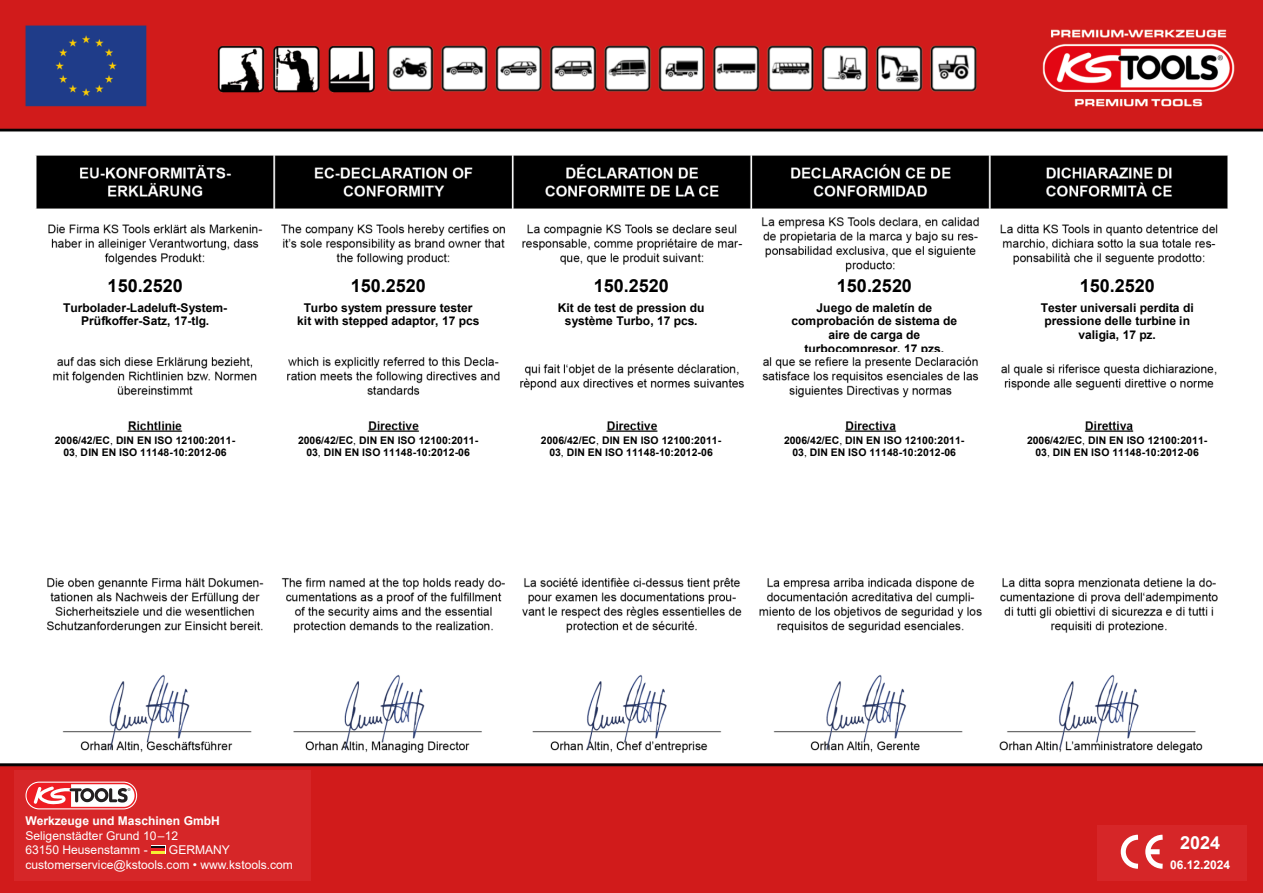
<style>
.page{position:relative;width:1263px;height:893px;background:#fff}
.page>*{position:absolute;margin:0;border:0;box-sizing:border-box;transform-origin:0 0}
.t1{font:700 18px "Arial";letter-spacing:.005em;color:#000}
.t2{font:700 18px "Arial";color:#fff}
.t3{font:12.15px/14.5px "Arial";color:#fff}
.t4{font:700 12.15px "Arial";color:#fff}
.t5{font:700 12px/13.8px "Arial";color:#000;text-align:center}
.t6{font:700 12px "Arial";color:#fff}
.t7{font:700 10.5px/12.3px "Arial";color:#000;text-align:center}
.s1{font-weight:400}
</style>
<div class="page">
<img style="left:0;top:0;width:1263px;height:893px">
<div style="left:14px;top:770px;width:296px;height:111px;background:#d62628"></div>
<svg style="left:26px;top:782px;width:111px;height:27px"></svg>
<svg style="left:27px;top:783px;width:109px;height:25px;background:#d58a8c"></svg>
<div style="left:151px;top:845px;width:15px;height:9px;background:#fff"></div>
<svg style="left:151px;top:846px;width:14px;height:2px"></svg>
<hr style="left:151px;top:848px;width:14px;height:3px;background:#ea2125">
<hr style="left:151px;top:851px;width:14px;height:3px;background:#f5ed33">
<div style="left:1097px;top:826px;width:150px;height:55px;background:#d62628"></div>
<svg style="left:1121px;top:835px;width:41px;height:34px"></svg>
<div style="left:1149px;top:849px;width:10px;height:5px;background:#fff"></div>
<h1 class="t1" style="left:108px;top:273px;width:77px">150.2520</h1>
<p class="t5" style="left:63px;top:301px;width:166px">Turbolader-Ladeluft-System-<br>Prüfkoffer-Satz, 17-tlg.</p>
<p class="t7" style="left:55px;top:434px;width:182px">2006/42/EC<span class="s1">,</span> DIN EN ISO 12100:2011-<br>03<span class="s1">,</span> DIN EN ISO 11148-10:2012-06</p>
<h1 class="t1" style="left:351px;top:273px;width:77px">150.2520</h1>
<p class="t5" style="left:297px;top:301px;width:184px">Turbo system pressure tester kit with stepped adaptor, 17 pcs</p>
<p class="t7" style="left:298px;top:434px;width:182px">2006/42/EC<span class="s1">,</span> DIN EN ISO 12100:2011-<br>03<span class="s1">,</span> DIN EN ISO 11148-10:2012-06</p>
<h1 class="t1" style="left:594px;top:273px;width:77px">150.2520</h1>
<p class="t5" style="left:558px;top:301px;width:148px">Kit de test de pression du système Turbo, 17 pcs.</p>
<p class="t7" style="left:541px;top:434px;width:182px">2006/42/EC<span class="s1">,</span> DIN EN ISO 12100:2011-<br>03<span class="s1">,</span> DIN EN ISO 11148-10:2012-06</p>
<h1 class="t1" style="left:837px;top:273px;width:77px">150.2520</h1>
<p class="t5" style="left:792px;top:301px;width:167px">Juego de maletín de comprobación de sistema de aire de carga de turbocompresor, 17 pzs.</p>
<p class="t7" style="left:784px;top:434px;width:182px">2006/42/EC<span class="s1">,</span> DIN EN ISO 12100:2011-<br>03<span class="s1">,</span> DIN EN ISO 11148-10:2012-06</p>
<h1 class="t1" style="left:1080px;top:273px;width:77px">150.2520</h1>
<p class="t5" style="left:1041px;top:301px;width:154px">Tester universali perdita di pressione delle turbine in valigia, 17 pz.</p>
<p class="t7" style="left:1027px;top:434px;width:182px">2006/42/EC<span class="s1">,</span> DIN EN ISO 12100:2011-<br>03<span class="s1">,</span> DIN EN ISO 11148-10:2012-06</p>
<p class="t4" style="left:26px;top:812px;width:196px">Werkzeuge und Maschinen GmbH</p>
<p class="t3" style="left:26px;top:828px;width:154px">Seligenstädter Grund 10–12<br>63150 Heusenstamm -</p>
<p class="t3" style="left:26px;top:843px;width:269px;text-indent:143px">GERMANY customerservice@kstools.com • www.kstools.com</p>
<h1 class="t2" style="left:1180px;top:830px;width:42px">2024</h1>
<p class="t6" style="left:1170px;top:856px;width:62px">06.12.2024</p>
<h1 class="t2" style="left:1200px;top:830px;width:21px">16</h1>
<p class="t6" style="left:1170px;top:856px;width:62px">05.09.2016</p>
</div>
